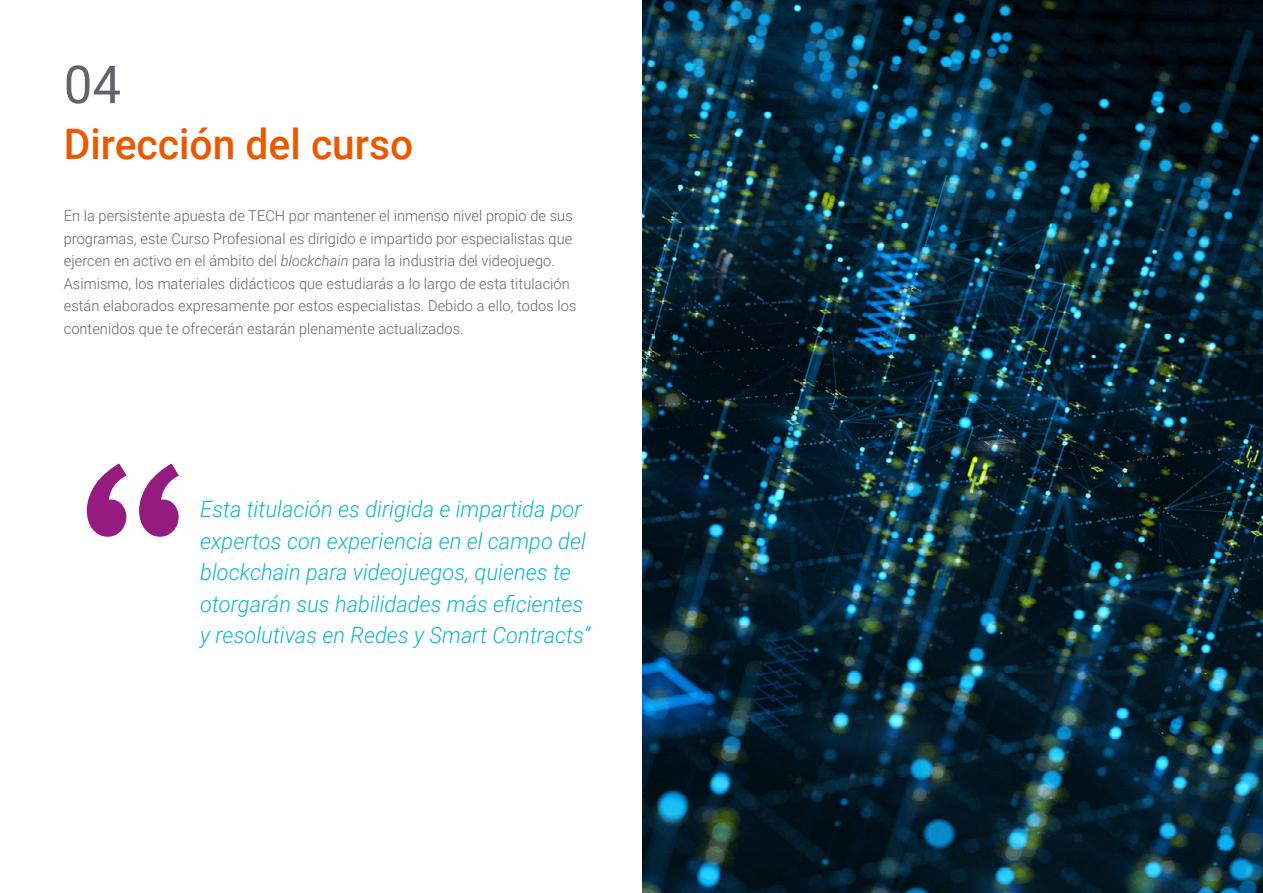
<style>
.page{position:relative;width:1263px;height:893px;background:#fff}
.page>*{position:absolute;margin:0;border:0;box-sizing:border-box;transform-origin:0 0}
.t1{font:52.5px "Roboto";color:#61646a}
.t2{font:500 42px "Roboto";color:#ec5800}
.t3{font:italic 300 22.5px/31.5px "Roboto";color:#0fb6cf}
.t4{font:300 15px/22.5px "Roboto";letter-spacing:.005em;color:#61646a}
.s1{font-style:italic}
</style>
<div class="page">
<svg style="left:87px;top:463px;width:92px;height:74px"></svg>
<img style="left:642px;top:0;width:621px;height:893px">
<h1 class="t1" style="left:64px;top:48px;width:59px">04</h1>
<h2 class="t2" style="left:64px;top:115px;width:351px">Dirección del curso</h2>
<p class="t4" style="left:64px;top:204px;width:514px">En la persistente apuesta de TECH por mantener el inmenso nivel propio de sus programas, este Curso Profesional es dirigido e impartido por especialistas que ejercen en activo en el ámbito del <span class="s1">blockchain</span> para la industria del videojuego.<br>Asimismo, los materiales didácticos que estudiarás a lo largo de esta titulación están elaborados expresamente por estos especialistas. Debido a ello, todos los contenidos que te ofrecerán estarán plenamente actualizados.</p>
<h3 class="t3" style="left:200px;top:492px;width:392px">Esta titulación es dirigida e impartida por expertos con experiencia en el campo del blockchain para videojuegos, quienes te otorgarán sus habilidades más eficientes y resolutivas en Redes y Smart Contracts”</h3>
</div>
